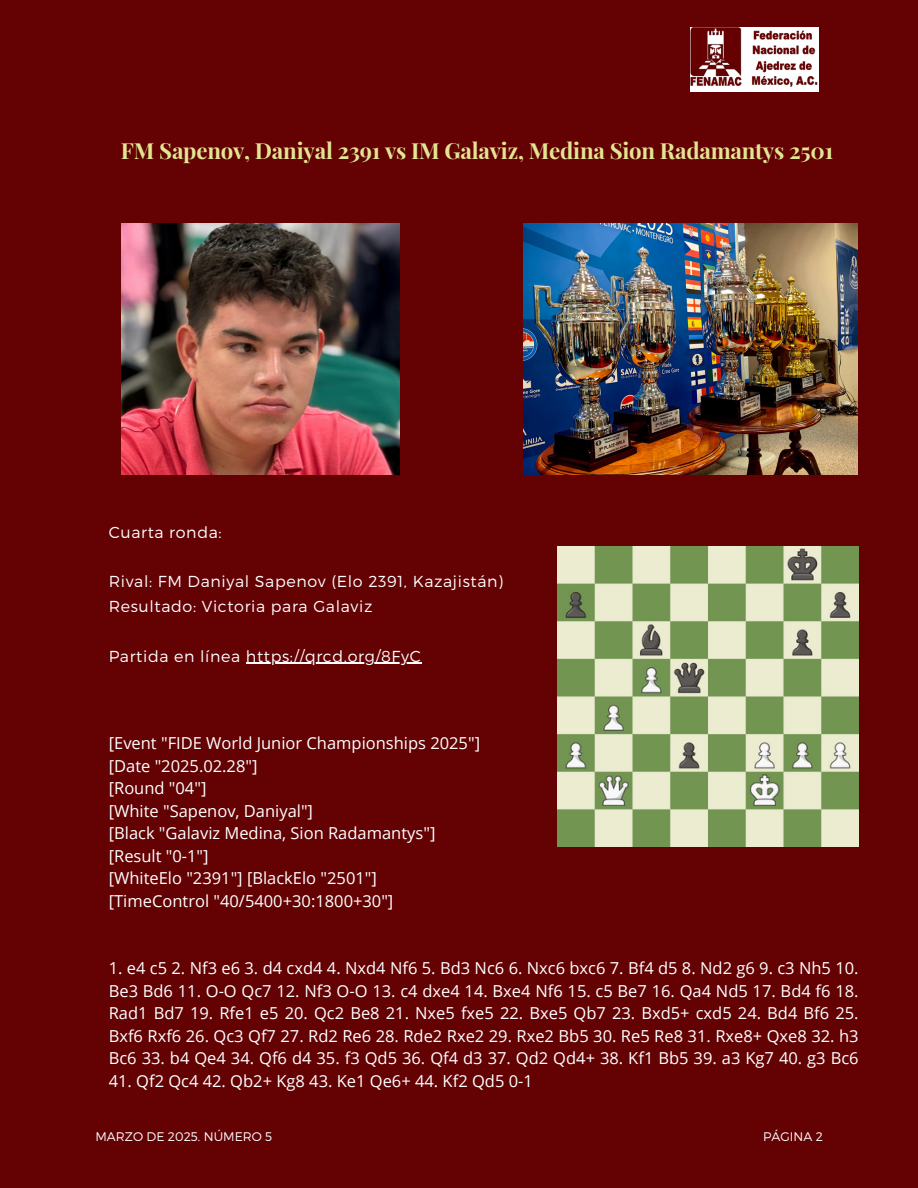
<style>
.page{position:relative;width:918px;height:1188px;background:#630103}
.page>*{position:absolute;margin:0;border:0;box-sizing:border-box;transform-origin:0 0}
.t1{font:700 22.2px "Playfair Display";letter-spacing:-.01em;color:#e2e592}
.t2{font:16.5px/22.5px "Open Sans";color:#fff}
.t3{font:300 15.9px/24.8px "Montserrat";letter-spacing:.04em;color:#fff}
.t4{font:300 12.45px "Montserrat";color:#fff}
</style>
<div class="page">
<img style="left:691px;top:27px;width:128px;height:65px">
<img style="left:524px;top:223px;width:334px;height:251px">
<img style="left:122px;top:223px;width:278px;height:251px">
<img style="left:558px;top:546px;width:300px;height:300px">
<hr style="left:246px;top:663px;width:175px;height:1px;background:#fff">
<h2 class="t1" style="left:121px;top:135px;width:714px">FM Sapenov, Daniyal 2391 vs IM Galaviz, Medina Sion Radamantys 2501</h2>
<p class="t3" style="left:109px;top:519px;width:114px">Cuarta ronda:</p>
<p class="t3" style="left:109px;top:568px;width:396px">Rival: FM Daniyal Sapenov (Elo 2391, Kazajistán)<br>Resultado: Victoria para Galaviz</p>
<h2 class="t3" style="left:109px;top:643px;width:314px">Partida en línea https://qrcd.org/8FyC</h2>
<h2 class="t2" style="left:109px;top:732px;width:373px">[Event "FIDE World Junior Championships 2025"] [Date "2025.02.28"]<br>[Round "04"]<br>[White "Sapenov, Daniyal"]<br>[Black "Galaviz Medina, Sion Radamantys"] [Result "0-1"]<br>[WhiteElo "2391"] [BlackElo "2501"] [TimeControl "40/5400+30:1800+30"]</h2>
<p class="t2" style="left:109px;top:957px;width:751px;text-align:justify">1. e4 c5 2. Nf3 e6 3. d4 cxd4 4. Nxd4 Nf6 5. Bd3 Nc6 6. Nxc6 bxc6 7. Bf4 d5 8. Nd2 g6 9. c3 Nh5 10.<br>Be3 Bd6 11. O-O Qc7 12. Nf3 O-O 13. c4 dxe4 14. Bxe4 Nf6 15. c5 Be7 16. Qa4 Nd5 17. Bd4 f6 18.<br>Rad1 Bd7 19. Rfe1 e5 20. Qc2 Be8 21. Nxe5 fxe5 22. Bxe5 Qb7 23. Bxd5+ cxd5 24. Bd4 Bf6 25.<br>Bxf6 Rxf6 26. Qc3 Qf7 27. Rd2 Re6 28. Rde2 Rxe2 29. Rxe2 Bb5 30. Re5 Re8 31. Rxe8+ Qxe8 32. h3<br>Bc6 33. b4 Qe4 34. Qf6 d4 35. f3 Qd5 36. Qf4 d3 37. Qd2 Qd4+ 38. Kf1 Bb5 39. a3 Kg7 40. g3 Bc6</p>
<p class="t2" style="left:109px;top:1069px;width:426px">41. Qf2 Qc4 42. Qb2+ Kg8 43. Ke1 Qe6+ 44. Kf2 Qd5 0-1</p>
<p class="t4" style="left:96px;top:1129px;width:178px">MARZO DE 2025. NÚMERO 5</p>
<h1 class="t4" style="left:763px;top:1129px;width:61px">PÁGINA 2</h1>
</div>
